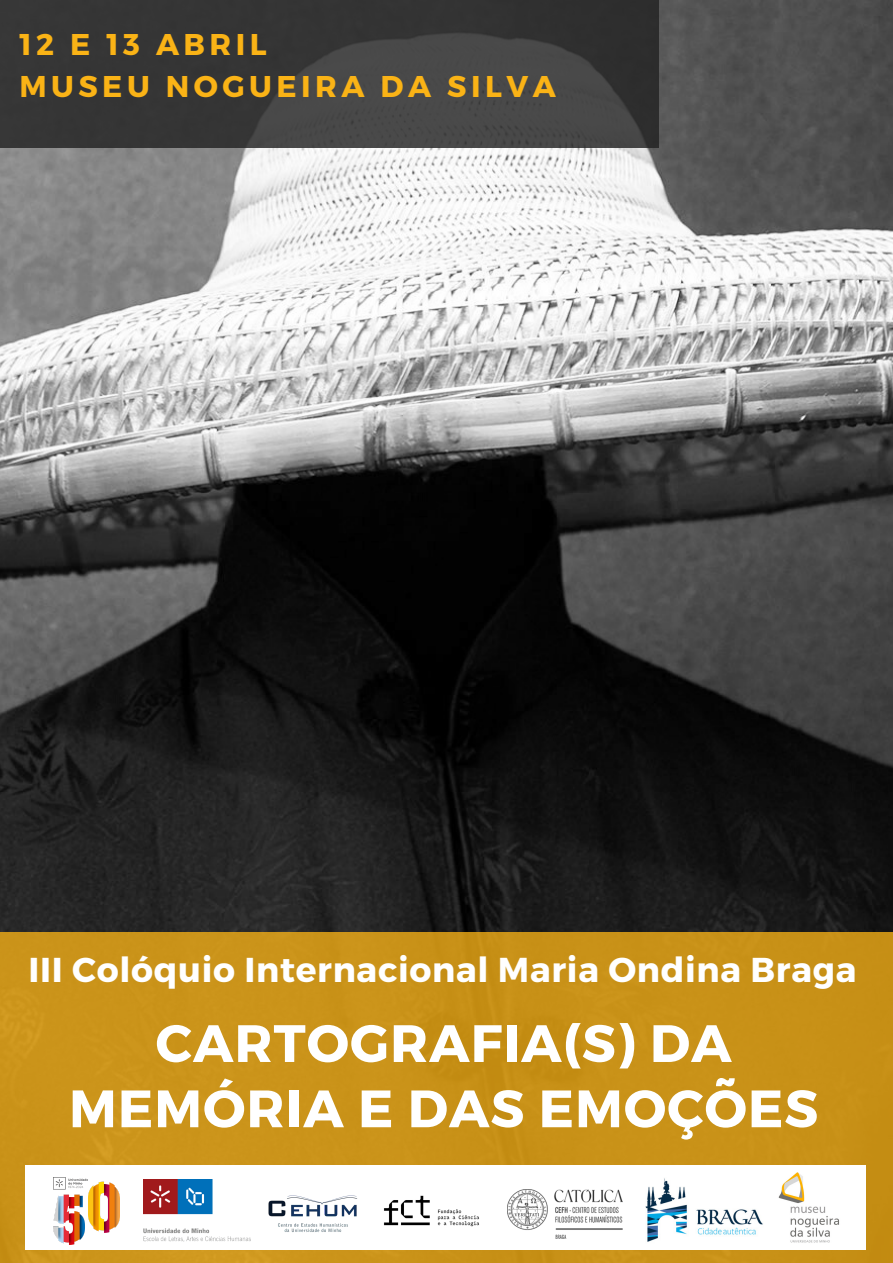
<style>
.page{position:relative;width:893px;height:1263px;background:#fff}
.page>*{position:absolute;margin:0;border:0;box-sizing:border-box;transform-origin:0 0}
.t1{font:700 52.5px/65.2px "Montserrat";letter-spacing:.02em;color:#fff;text-align:center}
.t2{font:700 34.5px "Montserrat";letter-spacing:.02em;color:#fff}
.t3{font:700 30px "Montserrat";letter-spacing:.15em;color:#fab316}
</style>
<div class="page">
<img style="left:0;top:0;width:893px;height:933px">
<div style="left:0;top:933px;width:893px;height:330px;background:#c99218"></div>
<svg style="left:0;top:0;width:658px;height:147px;background:#3b3b3b"></svg>
<div style="left:25px;top:1166px;width:841px;height:83px;background:#fff"></div>
<img style="left:645px;top:1178px;width:118px;height:64px">
<img style="left:53px;top:1177px;width:66px;height:67px">
<img style="left:778px;top:1172px;width:61px;height:71px">
<img style="left:143px;top:1180px;width:107px;height:62px">
<img style="left:268px;top:1195px;width:78px;height:37px">
<img style="left:346px;top:1165px;width:172px;height:85px">
<img style="left:508px;top:1189px;width:114px;height:50px">
<p class="t3" style="left:19px;top:25px;width:249px">12 E 13 ABRIL</p>
<p class="t3" style="left:19px;top:66px;width:538px">MUSEU NOGUEIRA DA SILVA</p>
<p class="t2" style="left:28px;top:947px;width:829px">III Colóquio Internacional Maria Ondina Braga</p>
<p class="t1" style="left:69px;top:1008px;width:750px">CARTOGRAFIA(S) DA<br>MEMÓRIA E DAS EMOÇÕES</p>
</div>
